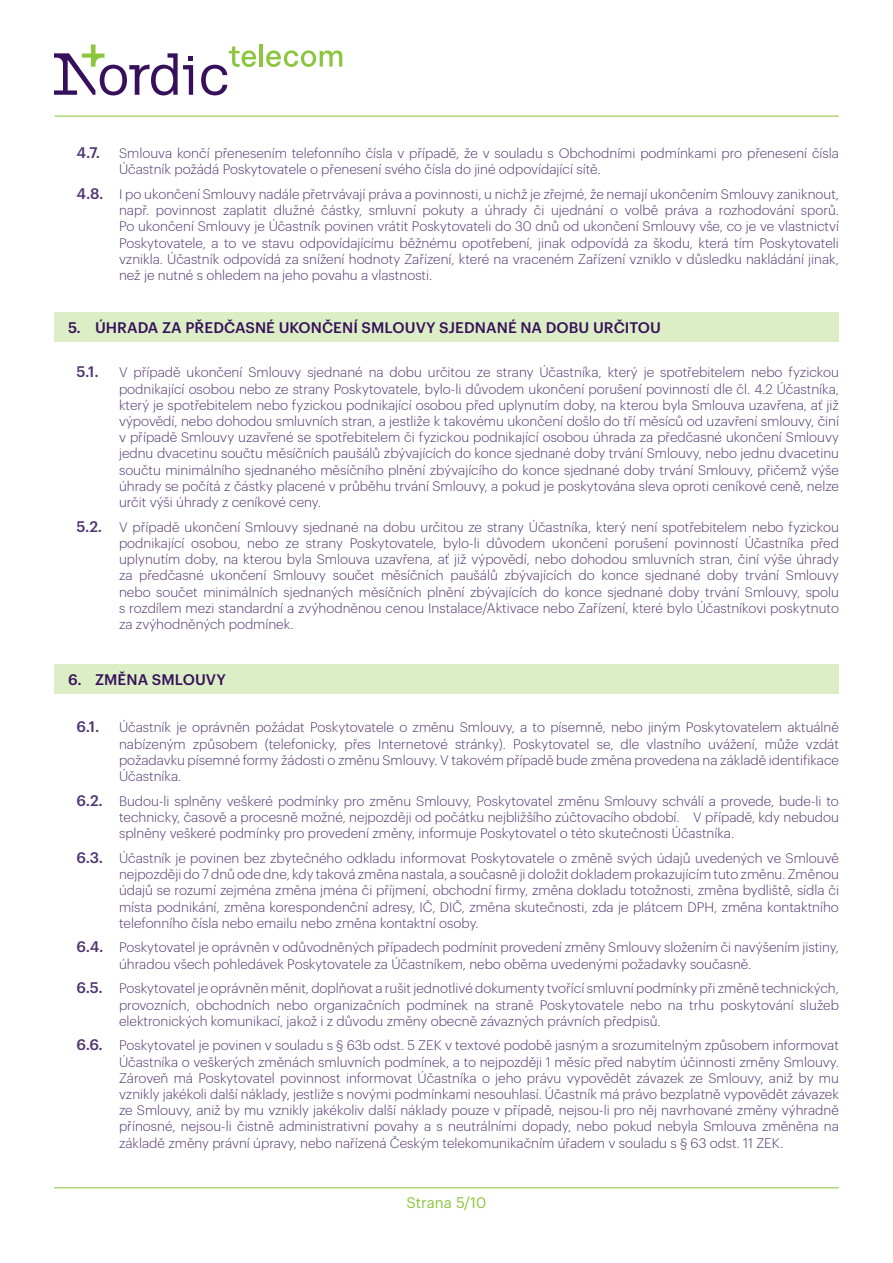
<style>
.page{position:relative;width:893px;height:1263px;background:#fff}
.page>*{position:absolute;margin:0;border:0;box-sizing:border-box;transform-origin:0 0}
.t1{font:500 15px "Graphik";letter-spacing:.005em;color:#36105b}
.t2{font:500 15px "Graphik";color:#503671}
.t3{font:15px "Graphik";color:#8bc63e}
.t4{font:300 13.5px/16.2px "Graphik";color:#503671;text-align:justify}
.s1{font-weight:500;font-size:15px}
</style>
<div class="page">
<svg style="left:266px;top:50px;width:76px;height:17px"></svg>
<hr style="left:259px;top:44px;width:4px;height:23px;background:#8bc63e">
<svg style="left:54px;top:45px;width:139px;height:50px"></svg>
<svg style="left:201px;top:47px;width:56px;height:48px"></svg>
<hr style="left:55px;top:115px;width:784px;height:2px;background:#8bc63e">
<hr style="left:54px;top:1187px;width:785px;height:1px;background:#8bc63e">
<div style="left:54px;top:313px;width:785px;height:29px;background:#dceec5"></div>
<div style="left:54px;top:664px;width:785px;height:30px;background:#dceec5"></div>
<p class="t2" style="left:77px;top:141px;width:25px">4.7.</p>
<p class="t4" style="left:119px;top:144px;width:721px">Smlouva končí přenesením telefonního čísla v případě, že v souladu s Obchodními podmínkami pro přenesení čísla<br>Účastník požádá Poskytovatele o přenesení svého čísla do jiné odpovídající sítě.</p>
<p class="t4" style="left:119px;top:185px;width:721px;text-indent:-43px"><span class="s1">4.8.</span> I po ukončení Smlouvy nadále přetrvávají práva a povinnosti, u nichž je zřejmé, že nemají ukončením Smlouvy zaniknout, např. povinnost zaplatit dlužné částky, smluvní pokuty a úhrady či ujednání o volbě práva a rozhodování sporů.<br>Po ukončení Smlouvy je Účastník povinen vrátit Poskytovateli do 30 dnů od ukončení Smlouvy vše, co je ve vlastnictví Poskytovatele, a to ve stavu odpovídajícímu běžnému opotřebení, jinak odpovídá za škodu, která tím Poskytovateli vznikla. Účastník odpovídá za snížení hodnoty Zařízení, které na vraceném Zařízení vzniklo v důsledku nakládání jinak, než je nutné s ohledem na jeho povahu a vlastnosti.</p>
<p class="t1" style="left:68px;top:316px;width:594px">5. ÚHRADA ZA PŘEDČASNÉ UKONČENÍ SMLOUVY SJEDNANÉ NA DOBU URČITOU</p>
<p class="t2" style="left:77px;top:361px;width:24px">5.1.</p>
<p class="t4" style="left:119px;top:363px;width:721px">V případě ukončení Smlouvy sjednané na dobu určitou ze strany Účastníka, který je spotřebitelem nebo fyzickou podnikající osobou nebo ze strany Poskytovatele, bylo-li důvodem ukončení porušení povinností dle čl. 4.2 Účastníka, který je spotřebitelem nebo fyzickou podnikající osobou před uplynutím doby, na kterou byla Smlouva uzavřena, ať již výpovědí, nebo dohodou smluvních stran, a jestliže k takovému ukončení došlo do tří měsíců od uzavření smlouvy, činí v případě Smlouvy uzavřené se spotřebitelem či fyzickou podnikající osobou úhrada za předčasné ukončení Smlouvy jednu dvacetinu součtu měsíčních paušálů zbývajících do konce sjednané doby trvání Smlouvy, nebo jednu dvacetinu součtu minimálního sjednaného měsíčního plnění zbývajícího do konce sjednané doby trvání Smlouvy, přičemž výše úhrady se počítá z částky placené v průběhu trvání Smlouvy, a pokud je poskytována sleva oproti ceníkové ceně, nelze určit výši úhrady z ceníkové ceny.</p>
<p class="t4" style="left:119px;top:518px;width:721px;text-indent:-43px"><span class="s1">5.2.</span> V případě ukončení Smlouvy sjednané na dobu určitou ze strany Účastníka, který není spotřebitelem nebo fyzickou podnikající osobou, nebo ze strany Poskytovatele, bylo-li důvodem ukončení porušení povinností Účastníka před uplynutím doby, na kterou byla Smlouva uzavřena, ať již výpovědí, nebo dohodou smluvních stran, činí výše úhrady za předčasné ukončení Smlouvy součet měsíčních paušálů zbývajících do konce sjednané doby trvání Smlouvy nebo součet minimálních sjednaných měsíčních plnění zbývajících do konce sjednané doby trvání Smlouvy, spolu s rozdílem mezi standardní a zvýhodněnou cenou Instalace/Aktivace nebo Zařízení, které bylo Účastníkovi poskytnuto za zvýhodněných podmínek.</p>
<p class="t1" style="left:68px;top:668px;width:159px">6. ZMĚNA SMLOUVY</p>
<p class="t2" style="left:77px;top:716px;width:24px">6.1.</p>
<p class="t4" style="left:119px;top:718px;width:721px">Účastník je oprávněn požádat Poskytovatele o změnu Smlouvy, a to písemně, nebo jiným Poskytovatelem aktuálně nabízeným způsobem (telefonicky, přes Internetové stránky). Poskytovatel se, dle vlastního uvážení, může vzdát požadavku písemné formy žádosti o změnu Smlouvy. V takovém případě bude změna provedena na základě identifikace Účastníka.</p>
<p class="t4" style="left:119px;top:792px;width:721px;text-indent:-43px"><span class="s1">6.2.</span> Budou-li splněny veškeré podmínky pro změnu Smlouvy, Poskytovatel změnu Smlouvy schválí a provede, bude-li to technicky, časově a procesně možné, nejpozději od počátku nejbližšího zúčtovacího období. V případě, kdy nebudou splněny veškeré podmínky pro provedení změny, informuje Poskytovatel o této skutečnosti Účastníka.</p>
<p class="t4" style="left:119px;top:849px;width:721px;text-indent:-43px"><span class="s1">6.3.</span> Účastník je povinen bez zbytečného odkladu informovat Poskytovatele o změně svých údajů uvedených ve Smlouvě nejpozději do 7 dnů ode dne, kdy taková změna nastala, a současně ji doložit dokladem prokazujícím tuto změnu. Změnou údajů se rozumí zejména změna jména či příjmení, obchodní firmy, změna dokladu totožnosti, změna bydliště, sídla či místa podnikání, změna korespondenční adresy, IČ, DIČ, změna skutečnosti, zda je plátcem DPH, změna kontaktního telefonního čísla nebo emailu nebo změna kontaktní osoby.</p>
<p class="t4" style="left:119px;top:938px;width:721px;text-indent:-43px"><span class="s1">6.4.</span> Poskytovatel je oprávněn v odůvodněných případech podmínit provedení změny Smlouvy složením či navýšením jistiny, úhradou všech pohledávek Poskytovatele za Účastníkem, nebo oběma uvedenými požadavky současně.</p>
<p class="t4" style="left:119px;top:979px;width:721px;text-indent:-43px"><span class="s1">6.5.</span> Poskytovatel je oprávněn měnit, doplňovat a rušit jednotlivé dokumenty tvořící smluvní podmínky při změně technických, provozních, obchodních nebo organizačních podmínek na straně Poskytovatele nebo na trhu poskytování služeb elektronických komunikací, jakož i z důvodu změny obecně závazných právních předpisů.</p>
<p class="t4" style="left:119px;top:1036px;width:721px;text-indent:-43px"><span class="s1">6.6.</span> Poskytovatel je povinen v souladu s § 63b odst. 5 ZEK v textové podobě jasným a srozumitelným způsobem informovat Účastníka o veškerých změnách smluvních podmínek, a to nejpozději 1 měsíc před nabytím účinnosti změny Smlouvy.<br>Zároveň má Poskytovatel povinnost informovat Účastníka o jeho právu vypovědět závazek ze Smlouvy, aniž by mu vznikly jakékoli další náklady, jestliže s novými podmínkami nesouhlasí. Účastník má právo bezplatně vypovědět závazek ze Smlouvy, aniž by mu vznikly jakékoliv další náklady pouze v případě, nejsou-li pro něj navrhované změny výhradně přínosné, nejsou-li čistně administrativní povahy a s neutrálními dopady, nebo pokud nebyla Smlouva změněna na základě změny právní úpravy, nebo nařízená Českým telekomunikačním úřadem v souladu s § 63 odst. 11 ZEK.</p>
<p class="t3" style="left:407px;top:1191px;width:81px">Strana 5/10</p>
</div>
